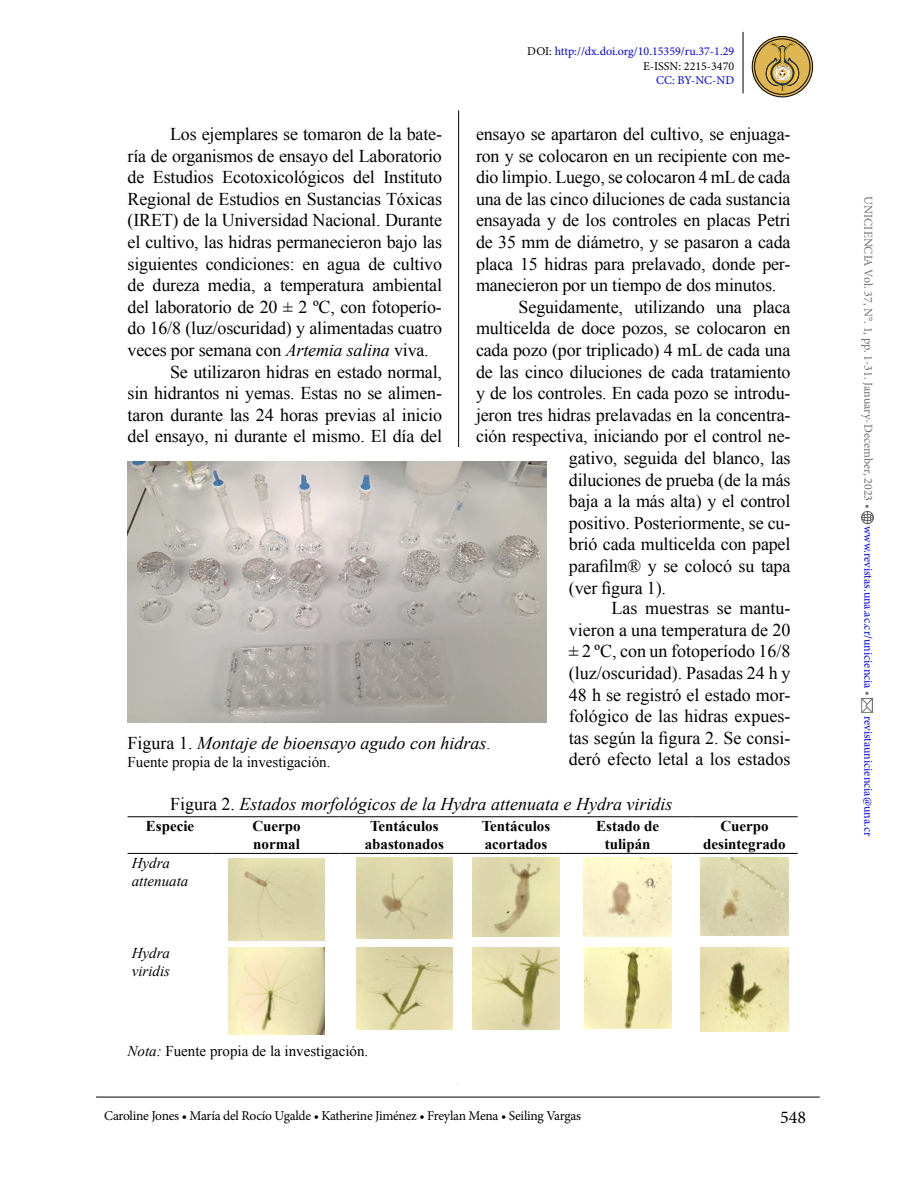
<style>
.page{position:relative;width:918px;height:1188px;background:#fff}
.page>*{position:absolute;margin:0;border:0;box-sizing:border-box;transform-origin:0 0}
.t1{font:18px/21.6px "Times New Roman";letter-spacing:-.01em;color:#000;text-align:justify}
.t2{font:italic 18px "Times New Roman";color:#000}
.t3{font:18px "Minion Pro";color:#000}
.t4{font:700 15px/18px "Times New Roman";color:#000;text-align:center}
.t5{font:15px "Times New Roman";color:#000}
.t6{font:italic 15px/18px "Times New Roman";color:#000}
.t7{font:13.5px "Minion Pro";letter-spacing:-.02em;color:#000}
.t8{font:12px/14.4px "Minion Pro";color:#00f;text-align:right}
.t9{font:12px "Minion Pro";color:#706f6f}
.s1{font-style:italic}
.s2{color:#000}
.s3{font-style:normal}
.s4{font-style:normal;font-size:15px}
.s5{color:#706f6f}
</style>
<div class="page">
<hr style="left:743px;top:32px;width:1px;height:61px;background:#000">
<hr style="left:458px;top:110px;width:1px;height:974px;background:#000">
<svg style="left:862px;top:511px;width:12px;height:12px"></svg>
<img style="left:862px;top:699px;width:10px;height:14px">
<hr style="left:96px;top:1097px;width:724px;height:1px;background:#000">
<svg style="left:752px;top:37px;width:61px;height:60px"></svg>
<div style="left:754px;top:39px;width:56px;height:56px;border:1px solid #000;border-radius:50%"></div>
<div style="left:752px;top:36px;width:61px;height:61px;border:1px solid #000;border-radius:50%"></div>
<svg style="left:766px;top:42px;width:33px;height:50px;background:#bc9f53"></svg>
<div style="left:434px;top:448px;width:50px;height:636px;background:#fff"></div>
<img style="left:128px;top:462px;width:419px;height:261px">
<hr style="left:128px;top:816px;width:85px;height:1px;background:#000">
<hr style="left:213px;top:816px;width:128px;height:1px;background:#000">
<hr style="left:341px;top:816px;width:127px;height:1px;background:#000">
<hr style="left:468px;top:816px;width:96px;height:1px;background:#000">
<hr style="left:564px;top:816px;width:127px;height:1px;background:#000">
<hr style="left:691px;top:816px;width:107px;height:1px;background:#000">
<hr style="left:128px;top:853px;width:85px;height:1px;background:#000">
<hr style="left:213px;top:853px;width:128px;height:1px;background:#000">
<hr style="left:341px;top:853px;width:127px;height:1px;background:#000">
<hr style="left:468px;top:853px;width:96px;height:1px;background:#000">
<hr style="left:564px;top:853px;width:127px;height:1px;background:#000">
<hr style="left:691px;top:853px;width:107px;height:1px;background:#000">
<img style="left:229px;top:859px;width:95px;height:81px">
<img style="left:356px;top:858px;width:97px;height:81px">
<img style="left:473px;top:858px;width:86px;height:79px">
<img style="left:584px;top:858px;width:87px;height:78px">
<img style="left:700px;top:858px;width:89px;height:78px">
<img style="left:229px;top:947px;width:96px;height:88px">
<img style="left:356px;top:947px;width:96px;height:83px">
<img style="left:473px;top:947px;width:86px;height:83px">
<img style="left:584px;top:947px;width:87px;height:82px">
<img style="left:700px;top:947px;width:89px;height:85px">
<p class="t1" style="left:170px;top:123px;width:273px">Los ejemplares se tomaron de la bate-</p>
<p class="t1" style="left:128px;top:145px;width:316px">ría de organismos de ensayo del Laboratorio</p>
<p class="t1" style="left:128px;top:166px;width:316px">de Estudios Ecotoxicológicos del Instituto</p>
<p class="t1" style="left:128px;top:188px;width:316px">Regional de Estudios en Sustancias Tóxicas</p>
<p class="t1" style="left:128px;top:209px;width:316px">(IRET) de la Universidad Nacional. Durante</p>
<p class="t1" style="left:128px;top:231px;width:316px">el cultivo, las hidras permanecieron bajo las</p>
<p class="t1" style="left:128px;top:253px;width:316px">siguientes condiciones: en agua de cultivo</p>
<p class="t1" style="left:128px;top:274px;width:316px">de dureza media, a temperatura ambiental</p>
<p class="t1" style="left:128px;top:296px;width:316px">del laboratorio de 20 ± 2 ºC, con fotoperío-</p>
<p class="t1" style="left:128px;top:317px;width:316px">do 16/8 (luz/oscuridad) y alimentadas cuatro</p>
<p class="t1" style="left:128px;top:339px;width:303px">veces por semana con <span class="s1">Artemia salina</span> viva.</p>
<p class="t1" style="left:170px;top:361px;width:273px">Se utilizaron hidras en estado normal,</p>
<p class="t1" style="left:128px;top:382px;width:316px">sin hidrantos ni yemas. Estas no se alimen-</p>
<p class="t1" style="left:128px;top:404px;width:316px">taron durante las 24 horas previas al inicio</p>
<p class="t1" style="left:128px;top:425px;width:316px">del ensayo, ni durante el mismo. El día del</p>
<p class="t8" style="left:527px;top:45px;width:208px"><span class="s2">DOI:</span> http://dx.doi.org/10.15359/ru.37-1.29<br><span class="s2">E-ISSN: 2215-3470</span></p>
<p class="t8" style="left:656px;top:73px;width:80px">CC: BY-NC-ND</p>
<p class="t1" style="left:476px;top:123px;width:316px">ensayo se apartaron del cultivo, se enjuaga-</p>
<p class="t1" style="left:476px;top:145px;width:316px">ron y se colocaron en un recipiente con me-</p>
<p class="t1" style="left:476px;top:166px;width:316px">dio limpio. Luego, se colocaron 4 mL de cada</p>
<p class="t1" style="left:476px;top:188px;width:316px">una de las cinco diluciones de cada sustancia</p>
<p class="t1" style="left:476px;top:209px;width:316px">ensayada y de los controles en placas Petri</p>
<p class="t1" style="left:476px;top:231px;width:316px">de 35 mm de diámetro, y se pasaron a cada</p>
<p class="t1" style="left:476px;top:253px;width:316px">placa 15 hidras para prelavado, donde per-</p>
<p class="t1" style="left:476px;top:274px;width:302px">manecieron por un tiempo de dos minutos.</p>
<p class="t1" style="left:519px;top:296px;width:273px">Seguidamente, utilizando una placa</p>
<p class="t1" style="left:476px;top:317px;width:316px">multicelda de doce pozos, se colocaron en</p>
<p class="t1" style="left:476px;top:339px;width:316px">cada pozo (por triplicado) 4 mL de cada una</p>
<p class="t1" style="left:476px;top:361px;width:316px">de las cinco diluciones de cada tratamiento</p>
<p class="t1" style="left:476px;top:382px;width:316px">y de los controles. En cada pozo se introdu-</p>
<p class="t1" style="left:476px;top:404px;width:316px">jeron tres hidras prelavadas en la concentra-</p>
<p class="t1" style="left:476px;top:425px;width:316px">ción respectiva, iniciando por el control ne-</p>
<p class="t1" style="left:569px;top:447px;width:223px">gativo, seguida del blanco, las</p>
<p class="t1" style="left:569px;top:469px;width:223px">diluciones de prueba (de la más</p>
<p class="t1" style="left:569px;top:490px;width:223px">baja a la más alta) y el control</p>
<p class="t1" style="left:569px;top:512px;width:223px">positivo. Posteriormente, se cu-</p>
<p class="t1" style="left:569px;top:533px;width:223px">brió cada multicelda con papel</p>
<p class="t1" style="left:569px;top:555px;width:223px">parafilm® y se colocó su tapa</p>
<p class="t1" style="left:569px;top:577px;width:99px">(ver figura 1).</p>
<p class="t1" style="left:569px;top:597px;width:223px;text-indent:43px">Las muestras se mantu&shy;vieron a una temperatura de 20 ± 2 ºC, con un fotoperíodo 16/8 (luz/oscuridad). Pasadas 24 h y 48 h se registró el estado mor&shy;fológico de las hidras expues&shy;tas según la figura 2. Se consi&shy;deró efecto letal a los estados</p>
<p class="t2" style="left:170px;top:792px;width:504px"><span class="s3">Figura 2.</span> Estados morfológicos de la Hydra attenuata e Hydra viridis</p>
<p class="t4" style="left:146px;top:817px;width:50px">Especie</p>
<p class="t4" style="left:252px;top:817px;width:50px;text-align:left">Cuerpo normal</p>
<p class="t4" style="left:365px;top:817px;width:81px">Tentáculos abastonados</p>
<p class="t4" style="left:482px;top:817px;width:70px;text-align:left">Tentáculos acortados</p>
<p class="t4" style="left:596px;top:817px;width:64px">Estado de tulipán</p>
<p class="t4" style="left:703px;top:817px;width:84px">Cuerpo desintegrado</p>
<p class="t6" style="left:132px;top:854px;width:58px">Hydra attenuata</p>
<p class="t2" style="left:128px;top:730px;width:364px"><span class="s3">Figura 1.</span> Montaje de bioensayo agudo con hidras<span class="s4">.</span></p>
<p class="t5" style="left:128px;top:751px;width:204px">Fuente propia de la investigación.</p>
<p class="t6" style="left:132px;top:944px;width:40px">Hydra viridis</p>
<p class="t5" style="left:128px;top:1040px;width:242px"><span class="s1">Nota:</span> Fuente propia de la investigación.</p>
<p class="t7" style="left:104px;top:1106px;width:478px">Caroline Jones • María del Rocío Ugalde • Katherine Jiménez • Freylan Mena • Seiling Vargas</p>
<p class="t3" style="left:780px;top:1105px;width:27px">548</p>
<p class="t9" style="left:876px;top:196px;width:314px;rotate:90deg">UNICIENCIA Vol. 37, N°. 1, pp. 1-31. January-December, 2023 •</p>
<p class="t8" style="left:876px;top:526px;width:172px;rotate:90deg">www.revistas.una.ac.cr/uniciencia <span class="s5">•</span></p>
<p class="t8" style="left:876px;top:716px;width:122px;rotate:90deg">revistauniciencia@una.cr</p>
</div>
